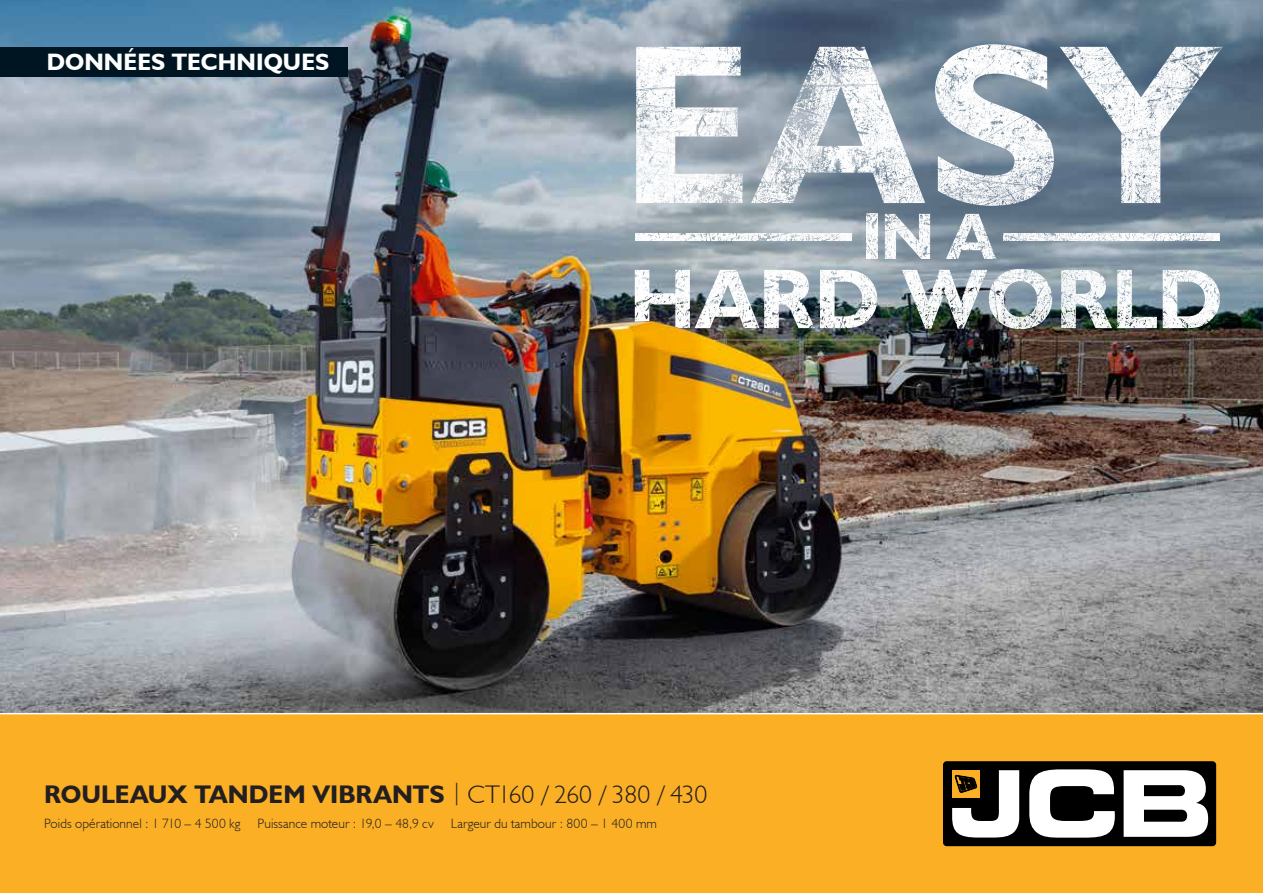
<style>
.page{position:relative;width:1263px;height:893px;background:#fff}
.page>*{position:absolute;margin:0;border:0;box-sizing:border-box;transform-origin:0 0}
.t1{font:700 25.5px "JCB Euro";letter-spacing:.005em;color:#231f20}
.t2{font:700 23.7px "JCB Euro";letter-spacing:.005em;color:#fff}
.t3{font:300 13.5px "JCB Euro";letter-spacing:.005em;color:#231f20}
.s1{font-weight:300;font-size:22.5px}
.s2{font-weight:300}
</style>
<div class="page">
<img style="left:0;top:0;width:1263px;height:712px">
<div style="left:0;top:712px;width:1263px;height:181px;background:#fbaf25"></div>
<div style="left:925px;top:743px;width:309px;height:121px;background:#fbaf25"></div>
<div style="left:943px;top:761px;width:273px;height:85px;background:#000;border-radius:4px"></div>
<svg style="left:1029px;top:769px;width:86px;height:69px"></svg>
<svg style="left:1123px;top:770px;width:85px;height:67px"></svg>
<svg style="left:952px;top:770px;width:67px;height:67px"></svg>
<div style="left:0;top:47px;width:347px;height:30px;background:#001522"></div>
<svg style="left:636px;top:47px;width:106px;height:156px"></svg>
<svg style="left:751px;top:47px;width:174px;height:156px"></svg>
<svg style="left:935px;top:44px;width:119px;height:162px"></svg>
<svg style="left:1060px;top:47px;width:162px;height:156px"></svg>
<svg style="left:866px;top:214px;width:12px;height:45px"></svg>
<svg style="left:885px;top:214px;width:45px;height:45px"></svg>
<svg style="left:946px;top:214px;width:50px;height:45px"></svg>
<svg style="left:635px;top:270px;width:242px;height:58px"></svg>
<img style="left:902px;top:269px;width:150px;height:60px">
<svg style="left:1061px;top:270px;width:96px;height:58px"></svg>
<svg style="left:1163px;top:270px;width:57px;height:58px"></svg>
<svg style="left:1003px;top:233px;width:216px;height:8px"></svg>
<svg style="left:635px;top:233px;width:216px;height:8px;fill:#f5f6f7"></svg>
<img style="left:573px;top:291px;width:227px;height:164px">
<h2 class="t2" style="left:47px;top:47px;width:284px">DONNÉES TECHNIQUES</h2>
<h1 class="t1" style="left:44px;top:778px;width:665px">ROULEAUX TANDEM VIBRANTS <span class="s1">|</span> <span class="s2">CT160 / 260 / 380 / 430</span></h1>
<p class="t3" style="left:44px;top:815px;width:198px">Poids opérationnel : 1 710 – 4 500 kg</p>
<p class="t3" style="left:258px;top:815px;width:178px">Puissance moteur : 19,0 – 48,9 cv</p>
<p class="t3" style="left:451px;top:815px;width:208px">Largeur du tambour : 800 – 1 400 mm</p>
</div>
